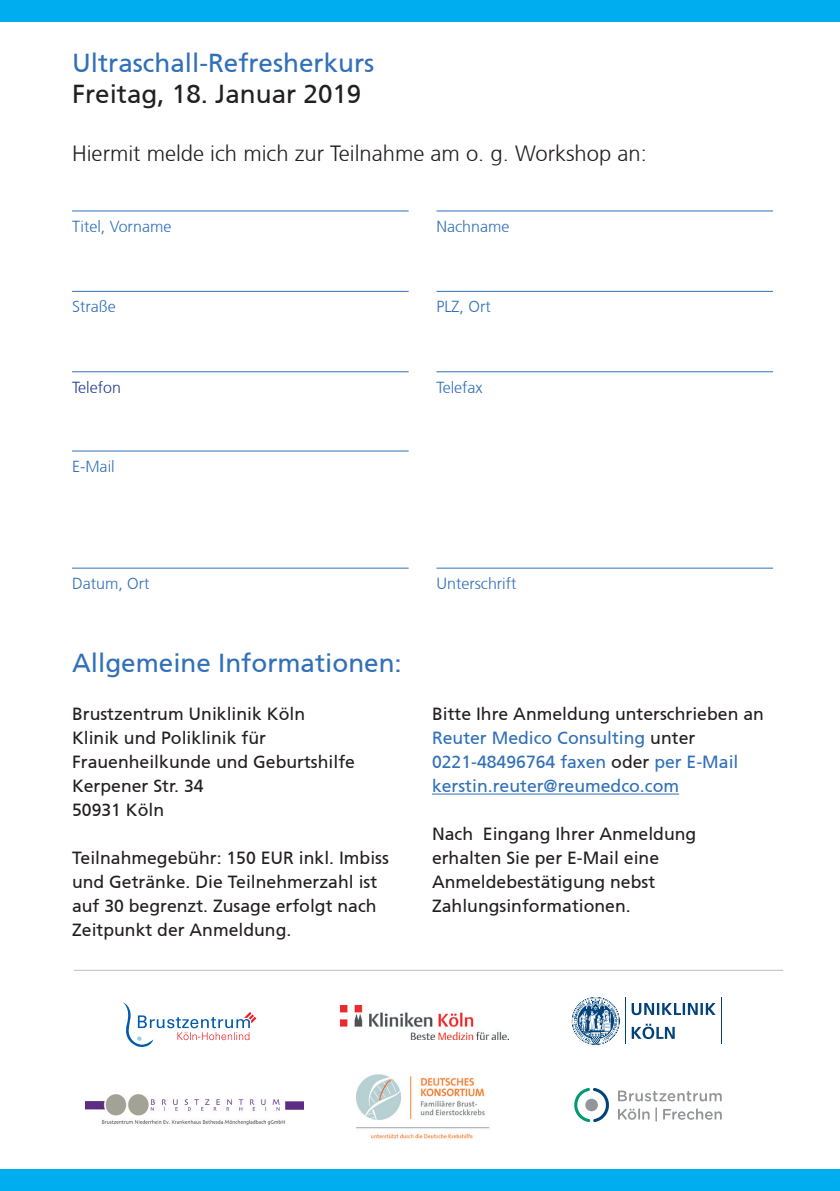
<style>
.page{position:relative;width:840px;height:1191px;background:#fff}
.page>*{position:absolute;margin:0;border:0;box-sizing:border-box;transform-origin:0 0}
.t1{font:26px "Frutiger CE";color:#3170b8}
.t2{font:26px "Frutiger CE";color:#231f20}
.t3{font:300 22px "Frutiger CE";color:#231f20}
.t4{font:17.6px/24px "Frutiger CE";color:#231f20}
.t5{font:17.6px/24px "Frutiger CE";color:#3170b8}
.t6{font:300 16px "Frutiger CE";color:#3170b8}
.t7{font:300 16px "Frutiger CE";color:#253f8e}
.s1{color:#231f20}
</style>
<div class="page">
<div style="left:0;top:0;width:839px;height:22px;background:#00aeef"></div>
<div style="left:0;top:1169px;width:839px;height:22px;background:#00aeef"></div>
<hr style="left:432px;top:793px;width:246px;height:1px;background:#3170b8">
<hr style="left:72px;top:210px;width:336px;height:1px;background:#3170b8">
<hr style="left:72px;top:291px;width:336px;height:1px;background:#3170b8">
<hr style="left:72px;top:371px;width:336px;height:1px;background:#3170b8">
<hr style="left:72px;top:567px;width:336px;height:1px;background:#3170b8">
<hr style="left:72px;top:450px;width:336px;height:1px;background:#3170b8">
<hr style="left:436px;top:210px;width:336px;height:1px;background:#3170b8">
<hr style="left:436px;top:291px;width:336px;height:1px;background:#3170b8">
<hr style="left:436px;top:371px;width:336px;height:1px;background:#3170b8">
<hr style="left:436px;top:567px;width:336px;height:1px;background:#3170b8">
<hr style="left:74px;top:969px;width:708px;height:1px;background:#bcbdc0">
<img style="left:85px;top:1094px;width:218px;height:31px">
<svg style="left:123px;top:1002px;width:133px;height:45px"></svg>
<img style="left:340px;top:1005px;width:167px;height:34px">
<svg style="left:618px;top:1090px;width:103px;height:11px"></svg>
<svg style="left:618px;top:1108px;width:31px;height:11px"></svg>
<svg style="left:655px;top:1107px;width:1px;height:14px"></svg>
<svg style="left:663px;top:1108px;width:58px;height:11px"></svg>
<svg style="left:574px;top:1088px;width:34px;height:34px"></svg>
<div style="left:585px;top:1098px;width:12px;height:13px;background:#939598;border-radius:50%"></div>
<img style="left:356px;top:1074px;width:133px;height:65px">
<svg style="left:631px;top:1003px;width:84px;height:12px"></svg>
<svg style="left:631px;top:1023px;width:43px;height:16px"></svg>
<hr style="left:625px;top:997px;width:1px;height:47px;background:#004279">
<hr style="left:720px;top:997px;width:1px;height:47px;background:#004279">
<svg style="left:571px;top:997px;width:48px;height:47px"></svg>
<h1 class="t1" style="left:72px;top:48px;width:303px">Ultraschall-Refresherkurs</h1>
<h1 class="t2" style="left:72px;top:79px;width:291px">Freitag, 18. Januar 2019</h1>
<p class="t3" style="left:72px;top:140px;width:576px">Hiermit melde ich mich zur Teilnahme am o. g. Workshop an:</p>
<p class="t6" style="left:72px;top:217px;width:101px">Titel, Vorname</p>
<p class="t6" style="left:436px;top:217px;width:74px">Nachname</p>
<p class="t6" style="left:72px;top:297px;width:45px">Straße</p>
<p class="t6" style="left:436px;top:297px;width:56px">PLZ, Ort</p>
<p class="t7" style="left:72px;top:378px;width:50px">Telefon</p>
<p class="t6" style="left:436px;top:378px;width:48px">Telefax</p>
<p class="t6" style="left:72px;top:457px;width:44px">E-Mail</p>
<p class="t6" style="left:72px;top:574px;width:79px">Datum, Ort</p>
<h1 class="t1" style="left:72px;top:648px;width:331px">Allgemeine Informationen:</h1>
<p class="t4" style="left:72px;top:702px;width:284px">Brustzentrum Uniklinik Köln<br>Klinik und Poliklinik für<br>Frauenheilkunde und Geburtshilfe<br>Kerpener Str. 34<br>50931 Köln</p>
<p class="t4" style="left:72px;top:846px;width:318px">Teilnahmegebühr: 150 EUR inkl. Imbiss und Getränke. Die Teilnehmerzahl ist auf 30 begrenzt. Zusage erfolgt nach Zeitpunkt der Anmeldung.</p>
<p class="t6" style="left:436px;top:574px;width:81px">Unterschrift</p>
<p class="t5" style="left:432px;top:702px;width:333px"><span class="s1">Bitte Ihre Anmeldung unterschrieben an </span>Reuter Medico Consulting <span class="s1">unter </span>0221-48496764 faxen <span class="s1">oder</span> per E-Mail kerstin.reuter@reumedco.com</p>
<p class="t4" style="left:432px;top:822px;width:266px">Nach Eingang Ihrer Anmeldung erhalten Sie per E-Mail eine<br>Anmeldebestätigung nebst<br>Zahlungsinformationen.</p>
</div>
